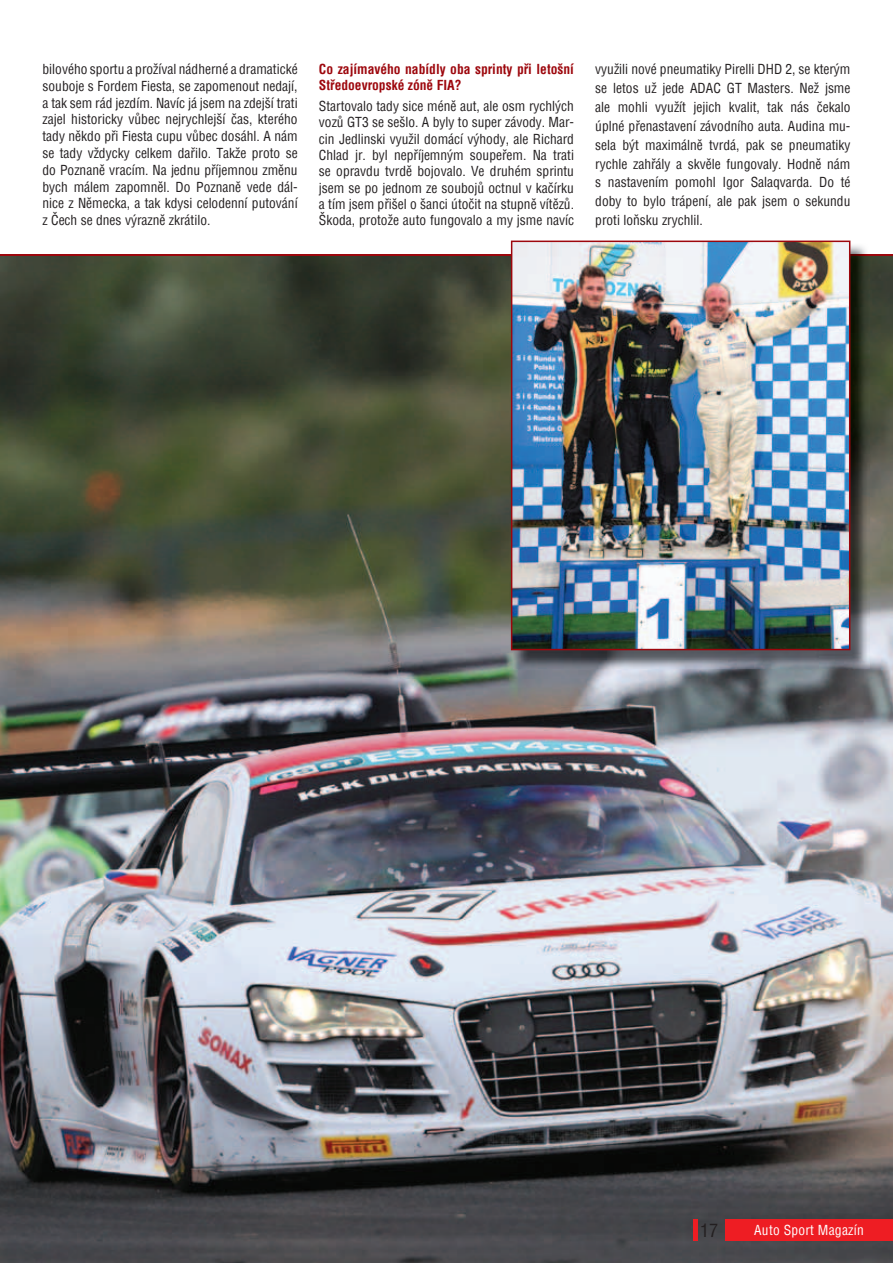
<style>
.page{position:relative;width:893px;height:1263px;background:#fff}
.page>*{position:absolute;margin:0;border:0;box-sizing:border-box;transform-origin:0 0}
.t1{font:condensed 18px "Helvetica";color:#231f20}
.t2{font:condensed 13.5px/16.8px "Helvetica";color:#231f20;text-align:justify}
.t3{font:700 condensed 13.5px/16.4px "Helvetica";color:#9d070d}
.t4{font:condensed 13.5px "Helvetica";letter-spacing:.02em;color:#fff}
</style>
<div class="page">
<img style="left:0;top:256px;width:893px;height:1007px">
<hr style="left:0;top:254px;width:893px;height:2px;background:#9d070d">
<img style="left:513px;top:243px;width:356px;height:425px">
<img style="left:511px;top:241px;width:339px;height:409px">
<div style="left:725px;top:1219px;width:168px;height:22px;background:#ee1d23"></div>
<hr style="left:693px;top:1219px;width:4px;height:22px;background:#ee1d23">
<p class="t2" style="left:43px;top:60px;width:257px">bilového sportu a prožíval nádherné a dramatické souboje s Fordem Fiesta, se zapomenout nedají, a tak sem rád jezdím. Navíc já jsem na zdejší trati zajel historicky vůbec nejrychlejší čas, kterého tady někdo při Fiesta cupu vůbec dosáhl. A nám se tady vždycky celkem dařilo. Takže proto se do Poznaně vracím. Na jednu příjemnou změnu bych málem zapomněl. Do Poznaně vede dál&shy;nice z Německa, a tak kdysi celodenní putování z Čech se dnes výrazně zkrátilo.</p>
<p class="t3" style="left:319px;top:61px;width:257px">Co zajímavého nabídly oba sprinty při letošní<br>Středoevropské zóně FIA?</p>
<p class="t2" style="left:319px;top:98px;width:257px;line-height:16.4px">Startovalo tady sice méně aut, ale osm rychlých vozů GT3 se sešlo. A byly to super závody. Mar&shy;cin Jedlinski využil domácí výhody, ale Richard Chlad jr. byl nepříjemným soupeřem. Na trati se opravdu tvrdě bojovalo. Ve druhém sprintu jsem se po jednom ze soubojů octnul v kačírku a tím jsem přišel o šanci útočit na stupně vítězů.<br>Škoda, protože auto fungovalo a my jsme navíc</p>
<p class="t2" style="left:595px;top:59px;width:257px;line-height:18.9px">využili nové pneumatiky Pirelli DHD 2, se kterým se letos už jede ADAC GT Masters. Než jsme ale mohli využít jejich kvalit, tak nás čekalo úplné přenastavení závodního auta. Audina mu&shy;sela být maximálně tvrdá, pak se pneumatiky rychle zahřály a skvěle fungovaly. Hodně nám s nastavením pomohl Igor Salaqvarda. Do té doby to bylo trápení, ale pak jsem o sekundu proti loňsku zrychlil.</p>
<h1 class="t1" style="left:700px;top:1218px;width:19px">17</h1>
<p class="t4" style="left:754px;top:1221px;width:111px">Auto Sport Magazín</p>
</div>
